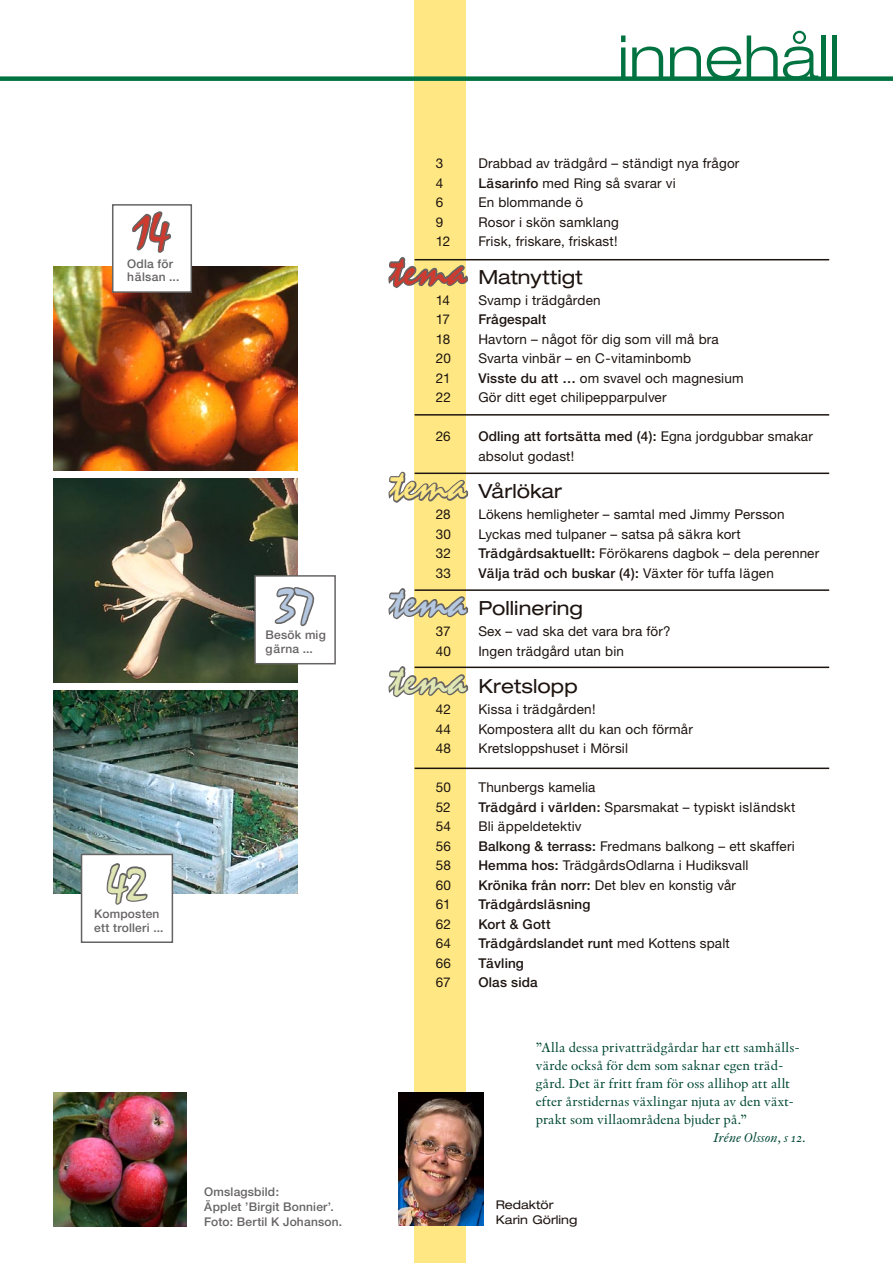
<style>
.page{position:relative;width:893px;height:1263px;background:#fff}
.page>*{position:absolute;margin:0;border:0;box-sizing:border-box;transform-origin:0 0}
.t1{font:300 expanded 60px "Helvetica Neue";color:#007341}
.t2{font:45px "Mistral";letter-spacing:.005em;color:#cd3b30}
.t3{font:45px "Mistral";letter-spacing:.005em;color:#b5c8df}
.t4{font:45px "Mistral";letter-spacing:.005em;color:#dfe6b4}
.t5{font:45px "Mistral";color:#ffe883}
.t6{font:expanded 19.5px "Helvetica Neue";letter-spacing:.005em;color:#1d1410}
.t7{font:13.5px/19.5px "Helvetica Neue";letter-spacing:.01em;color:#1d1410}
.t8{font:13.5px/18px "Indigo Regular Os F";letter-spacing:.005em;color:#004834}
.t9{font:500 13.5px "Helvetica Neue";letter-spacing:.015em;color:#1d1410}
.t10{font:13.5px "Indigo Italic Os F";letter-spacing:.01em;color:#004834}
.t11{font:500 12px/13.5px "Helvetica Neue";letter-spacing:.015em;color:#666363}
.t12{font:expanded 12px "Helvetica Neue";color:#1d1410}
.s1{font-weight:500}
.s2{font-weight:400}
</style>
<div class="page">
<img style="left:53px;top:479px;width:245px;height:203px">
<div style="left:415px;top:0;width:51px;height:1263px;background:#ffe883"></div>
<div style="left:0;top:76px;width:893px;height:5px;background:#007341"></div>
<svg style="left:388px;top:255px;width:81px;height:34px"></svg>
<img style="left:398px;top:1092px;width:85px;height:133px">
<img style="left:53px;top:691px;width:245px;height:202px">
<svg style="left:388px;top:586px;width:81px;height:35px"></svg>
<img style="left:53px;top:1093px;width:134px;height:133px">
<img style="left:53px;top:266px;width:245px;height:204px">
<svg style="left:388px;top:470px;width:82px;height:34px"></svg>
<hr style="left:415px;top:414px;width:414px;height:2px;background:#1d1410">
<hr style="left:415px;top:259px;width:414px;height:1px;background:#1d1410">
<hr style="left:415px;top:473px;width:414px;height:1px;background:#1d1410">
<div style="left:113px;top:205px;width:78px;height:87px;background:#fff"></div>
<svg style="left:132px;top:211px;width:39px;height:42px"></svg>
<div style="left:112px;top:204px;width:80px;height:89px;border:2px solid #666363"></div>
<svg style="left:388px;top:664px;width:82px;height:35px"></svg>
<hr style="left:415px;top:666px;width:414px;height:2px;background:#1d1410">
<hr style="left:415px;top:767px;width:414px;height:2px;background:#1d1410">
<div style="left:255px;top:576px;width:80px;height:88px;background:#fff"></div>
<svg style="left:275px;top:587px;width:40px;height:40px"></svg>
<div style="left:254px;top:575px;width:82px;height:89px;border:2px solid #666363"></div>
<div style="left:82px;top:854px;width:90px;height:88px;background:#fff"></div>
<svg style="left:106px;top:863px;width:42px;height:42px"></svg>
<div style="left:81px;top:854px;width:92px;height:89px;border:2px solid #666363"></div>
<hr style="left:415px;top:589px;width:414px;height:2px;background:#1d1410">
<h2 class="t2" style="left:134px;top:206px;width:38px">14</h2>
<p class="t11" style="left:127px;top:257px;width:54px">Odla för hälsan ...</p>
<h2 class="t4" style="left:107px;top:858px;width:41px">42</h2>
<p class="t11" style="left:94px;top:907px;width:71px">Komposten ett trolleri ...</p>
<h2 class="t3" style="left:276px;top:579px;width:39px">37</h2>
<p class="t11" style="left:266px;top:628px;width:62px">Besök mig gärna ...</p>
<p class="t11" style="left:204px;top:1185px;width:76px">Omslagsbild:</p>
<p class="t11" style="left:204px;top:1199px;width:140px;line-height:15px">Äpplet ’Birgit Bonnier’.<br>Foto: Bertil K Johanson.</p>
<p class="t1" style="left:618px;top:22px;width:224px">innehåll</p>
<p class="t7" style="left:436px;top:153px;width:9px">3</p>
<p class="t7" style="left:478px;top:153px;width:263px">Drabbad av trädgård – ständigt nya frågor</p>
<p class="t7" style="left:436px;top:173px;width:9px">4</p>
<p class="t7" style="left:478px;top:173px;width:199px"><span class="s1">Läsarinfo</span> med Ring så svarar vi</p>
<p class="t7" style="left:436px;top:192px;width:9px">6</p>
<p class="t7" style="left:478px;top:192px;width:106px">En blommande ö</p>
<p class="t7" style="left:436px;top:212px;width:9px">9</p>
<p class="t7" style="left:478px;top:212px;width:142px">Rosor i skön samklang</p>
<p class="t7" style="left:436px;top:231px;width:16px">12</p>
<p class="t7" style="left:478px;top:231px;width:141px">Frisk, friskare, friskast!</p>
<h3 class="t6" style="left:478px;top:265px;width:106px">Matnyttigt</h3>
<p class="t7" style="left:436px;top:290px;width:16px">14</p>
<p class="t7" style="left:478px;top:290px;width:124px">Svamp i trädgården</p>
<p class="t7" style="left:436px;top:309px;width:16px">17</p>
<p class="t9" style="left:478px;top:311px;width:69px">Frågespalt</p>
<p class="t7" style="left:436px;top:329px;width:16px">18</p>
<p class="t7" style="left:478px;top:329px;width:242px">Havtorn – något för dig som vill må bra</p>
<p class="t7" style="left:436px;top:348px;width:16px">20</p>
<p class="t7" style="left:478px;top:348px;width:214px">Svarta vinbär – en C-vitaminbomb</p>
<p class="t7" style="left:436px;top:368px;width:16px">21</p>
<p class="t7" style="left:478px;top:368px;width:267px"><span class="s1">Visste du att …</span> om svavel och magnesium</p>
<p class="t7" style="left:436px;top:387px;width:17px">22</p>
<p class="t7" style="left:478px;top:387px;width:190px">Gör ditt eget chilipepparpulver</p>
<p class="t7" style="left:436px;top:426px;width:16px">26</p>
<p class="t7" style="left:478px;top:426px;width:336px"><span class="s1">Odling att fortsätta med (4):</span> Egna jordgubbar smakar absolut godast!</p>
<h3 class="t6" style="left:478px;top:479px;width:85px">Vårlökar</h3>
<p class="t7" style="left:436px;top:504px;width:16px">28</p>
<p class="t7" style="left:478px;top:504px;width:308px">Lökens hemligheter – samtal med Jimmy Persson</p>
<p class="t7" style="left:436px;top:524px;width:17px">30</p>
<p class="t7" style="left:478px;top:524px;width:264px">Lyckas med tulpaner – satsa på säkra kort</p>
<p class="t7" style="left:436px;top:543px;width:17px">32</p>
<p class="t7" style="left:478px;top:543px;width:342px"><span class="s1">Trädgårdsaktuellt:</span> Förökarens dagbok – dela perenner</p>
<p class="t7" style="left:436px;top:563px;width:17px">33</p>
<p class="t9" style="left:478px;top:565px;width:297px">Välja träd och buskar (4): <span class="s2">Växter för tuffa lägen</span></p>
<h3 class="t6" style="left:478px;top:596px;width:106px">Pollinering</h3>
<p class="t7" style="left:436px;top:621px;width:16px">37</p>
<p class="t7" style="left:478px;top:621px;width:194px">Sex – vad ska det vara bra för?</p>
<p class="t7" style="left:436px;top:641px;width:17px">40</p>
<p class="t7" style="left:478px;top:641px;width:147px">Ingen trädgård utan bin</p>
<h3 class="t6" style="left:478px;top:674px;width:101px">Kretslopp</h3>
<p class="t7" style="left:436px;top:699px;width:16px">42</p>
<p class="t7" style="left:478px;top:699px;width:119px">Kissa i trädgården!</p>
<p class="t7" style="left:436px;top:719px;width:17px">44</p>
<p class="t7" style="left:478px;top:719px;width:216px">Kompostera allt du kan och förmår</p>
<p class="t7" style="left:436px;top:738px;width:17px">48</p>
<p class="t7" style="left:478px;top:738px;width:151px">Kretsloppshuset i Mörsil</p>
<p class="t7" style="left:436px;top:777px;width:17px">50</p>
<p class="t7" style="left:478px;top:777px;width:119px">Thunbergs kamelia</p>
<p class="t7" style="left:436px;top:797px;width:16px">52</p>
<p class="t7" style="left:478px;top:797px;width:319px"><span class="s1">Trädgård i världen:</span> Sparsmakat – typiskt isländskt</p>
<p class="t7" style="left:436px;top:816px;width:17px">54</p>
<p class="t7" style="left:478px;top:816px;width:105px">Bli äppeldetektiv</p>
<p class="t7" style="left:436px;top:836px;width:17px">56</p>
<p class="t7" style="left:478px;top:836px;width:318px"><span class="s1">Balkong &amp; terrass:</span> Fredmans balkong – ett skafferi</p>
<p class="t7" style="left:436px;top:855px;width:17px">58</p>
<p class="t7" style="left:478px;top:855px;width:272px"><span class="s1">Hemma hos:</span> TrädgårdsOdlarna i Hudiksvall</p>
<p class="t7" style="left:436px;top:875px;width:17px">60</p>
<p class="t7" style="left:478px;top:875px;width:259px"><span class="s1">Krönika från norr:</span> Det blev en konstig vår</p>
<p class="t7" style="left:436px;top:894px;width:16px">61</p>
<p class="t9" style="left:478px;top:896px;width:114px">Trädgårdsläsning</p>
<p class="t7" style="left:436px;top:914px;width:17px">62</p>
<p class="t9" style="left:478px;top:916px;width:74px">Kort &amp; Gott</p>
<p class="t7" style="left:436px;top:933px;width:17px">64</p>
<p class="t9" style="left:478px;top:935px;width:253px">Trädgårdslandet runt <span class="s2">med Kottens spalt</span></p>
<p class="t7" style="left:436px;top:953px;width:17px">66</p>
<p class="t9" style="left:478px;top:955px;width:47px">Tävling</p>
<p class="t7" style="left:436px;top:972px;width:16px">67</p>
<p class="t9" style="left:478px;top:974px;width:61px">Olas sida</p>
<p class="t2" style="left:390px;top:244px;width:77px">tema</p>
<p class="t5" style="left:390px;top:459px;width:77px">tema</p>
<p class="t3" style="left:390px;top:575px;width:77px">tema</p>
<h2 class="t4" style="left:390px;top:653px;width:77px">tema</h2>
<p class="t8" style="left:536px;top:1038px;width:265px">”Alla dessa privatträdgårdar har ett samhälls&shy;värde också för dem som saknar egen träd&shy;gård. Det är fritt fram för oss allihop att allt efter årstidernas växlingar njuta av den växt&shy;prakt som villaområdena bjuder på.”</p>
<p class="t10" style="left:714px;top:1129px;width:94px">Iréne Olsson, s 12.</p>
<p class="t12" style="left:496px;top:1198px;width:59px">Redaktör</p>
<p class="t12" style="left:496px;top:1213px;width:83px">Karin Görling</p>
</div>
